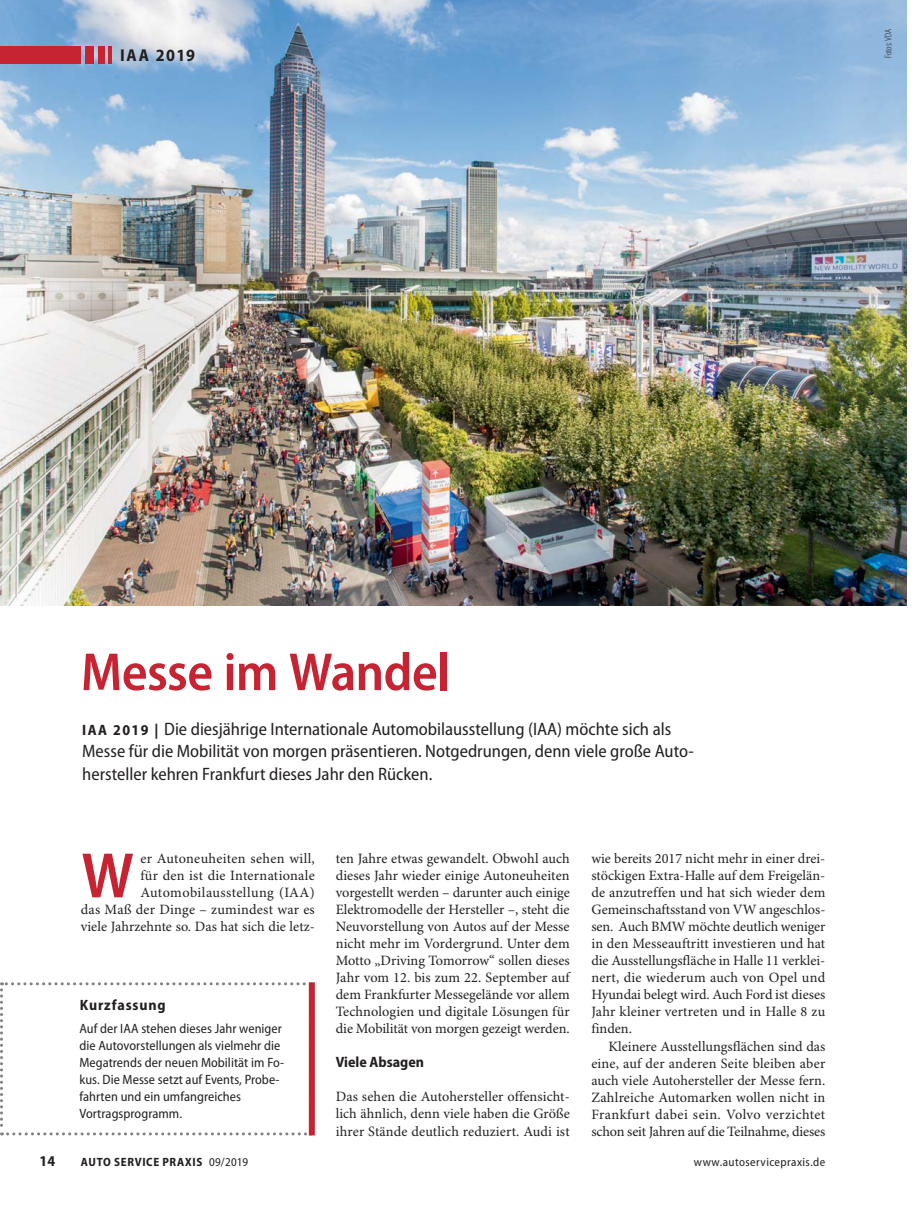
<style>
.page{position:relative;width:919px;height:1212px;background:#fff}
.page>*{position:absolute;margin:0;border:0;box-sizing:border-box;transform-origin:0 0}
.t1{font:600 semi-condensed 64.65px "Myriad Pro";color:#c62433}
.t2{font:600 semi-condensed 54px "Myriad Pro";letter-spacing:-.01em;color:#c62433}
.t3{font:semi-condensed 18px/22.5px "Myriad Pro";color:#231f20}
.t4{font:700 semi-condensed 17.25px "Myriad Pro";letter-spacing:.09em;color:#231f20}
.t5{font:700 semi-condensed 15px "Myriad Pro";color:#231f20}
.t6{font:700 semi-condensed 15px "Myriad Pro";letter-spacing:.055em;color:#231f20}
.t7{font:700 semi-condensed 15px "Myriad Pro";letter-spacing:.025em;color:#231f20}
.t8{font:14.25px/17px "Minion Pro";letter-spacing:.01em;color:#231f20;text-align:justify}
.t9{font:semi-condensed 13.5px/17px "Myriad Pro";letter-spacing:.005em;color:#231f20}
.t10{font:700 semi-condensed 12px "Myriad Pro";letter-spacing:.055em;color:#231f20}
.t11{font:semi-condensed 12px "Myriad Pro";letter-spacing:.035em;color:#231f20}
.t12{font:300 condensed 9.75px "Myriad Pro";letter-spacing:-.005em;color:#231f20}
.s1{font-weight:700;font-size:15px}
.s2{font-weight:400}
</style>
<div class="page">
<svg style="left:0;top:982px;width:309px;height:153px"></svg>
<div style="left:309px;top:982px;width:6px;height:153px;background:#c62433"></div>
<img style="left:1px;top:0;width:905px;height:606px">
<hr style="left:108px;top:47px;width:4px;height:17px;background:#c62433">
<div style="left:85px;top:47px;width:9px;height:17px;background:#c62433"></div>
<div style="left:98px;top:47px;width:6px;height:17px;background:#c62433"></div>
<div style="left:0;top:47px;width:81px;height:17px;background:#c62433"></div>
<p class="t4" style="left:120px;top:49px;width:76px">IAA 2019</p>
<p class="t12" style="left:884px;top:58px;width:31px;rotate:-90deg">Fotos: VDA</p>
<h2 class="t2" style="left:81px;top:652px;width:371px">Messe im Wandel</h2>
<p class="t3" style="left:82px;top:719px;width:613px"><span class="s1">IAA 2019 |</span> Die diesjährige Internationale Automobilausstellung (IAA) möchte sich als<br>Messe für die Mobilität von morgen präsentieren. Notgedrungen, denn viele große Auto&shy;hersteller kehren Frankfurt dieses Jahr den Rücken.</p>
<p class="t8" style="left:81px;top:851px;width:235px;text-align:right">er Autoneuheiten sehen will,<br>für den ist die Internationale Automobilausstellung (IAA)<br>das Maß der Dinge – zumindest war es viele Jahrzehnte so. Das hat sich die letz-</p>
<h1 class="t1" style="left:81px;top:851px;width:54px">W</h1>
<p class="t6" style="left:80px;top:999px;width:87px">Kurzfassung</p>
<p class="t9" style="left:79px;top:1022px;width:206px">Auf der IAA stehen dieses Jahr weniger die Autovorstellungen als vielmehr die Megatrends der neuen Mobilität im Fo&shy;kus. Die Messe setzt auf Events, Probe&shy;fahrten und ein umfangreiches Vortrags programm.</p>
<p class="t8" style="left:336px;top:851px;width:235px">ten Jahre etwas gewandelt. Obwohl auch dieses Jahr wieder einige Autoneuheiten vorgestellt werden – darunter auch einige Elektromodelle der Hersteller –, steht die Neuvorstellung von Autos auf der Messe nicht mehr im Vordergrund. Unter dem Motto „Driving Tomorrow“ sollen dieses Jahr vom 12. bis zum 22. September auf dem Frankfurter Messegelände vor allem Technologien und digitale Lösungen für die Mobilität von morgen gezeigt werden.</p>
<p class="t5" style="left:336px;top:1057px;width:90px">Viele Absagen</p>
<p class="t8" style="left:336px;top:1090px;width:235px">Das sehen die Autohersteller offensicht&shy;lich ähnlich, denn viele haben die Größe ihrer Stände deutlich reduziert. Audi ist</p>
<p class="t8" style="left:591px;top:851px;width:235px">wie bereits 2017 nicht mehr in einer drei&shy;stöckigen Extra-Halle auf dem Freigelän&shy;de anzutreffen und hat sich wieder dem Gemeinschaftsstand von VW angeschlos&shy;sen. Auch BMW möchte deutlich weniger in den Messeauftritt investieren und hat die Ausstellungsfläche in Halle 11 verklei&shy;nert, die wiederum auch von Opel und Hyundai belegt wird. Auch Ford ist dieses Jahr kleiner vertreten und in Halle 8 zu finden.</p>
<p class="t8" style="left:591px;top:1039px;width:235px;text-indent:17px">Kleinere Ausstellungsflächen sind das eine, auf der anderen Seite bleiben aber auch viele Autohersteller der Messe fern.<br>Zahlreiche Automarken wollen nicht in Frankfurt dabei sein. Volvo verzichtet schon seit Jahren auf die Teilnahme, dieses</p>
<p class="t7" style="left:39px;top:1155px;width:17px">14</p>
<p class="t10" style="left:81px;top:1157px;width:169px">AUTO SERVICE PRAXIS <span class="s2">09/2019</span></p>
<p class="t11" style="left:693px;top:1157px;width:133px">www.autoservicepraxis.de</p>
</div>
